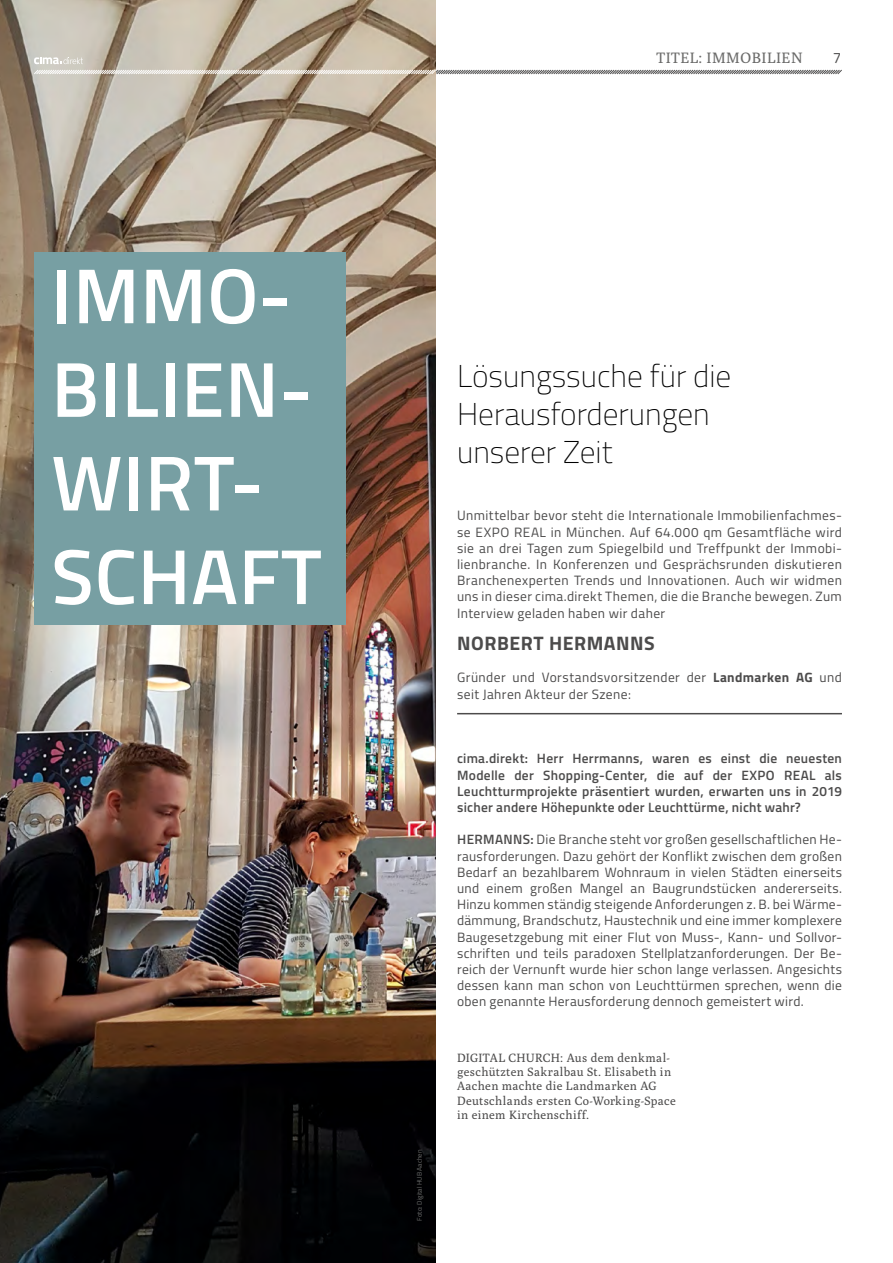
<style>
.page{position:relative;width:893px;height:1263px;background:#fff}
.page>*{position:absolute;margin:0;border:0;box-sizing:border-box;transform-origin:0 0}
.t1{font:600 78px/93.6px "Titillium";letter-spacing:.01em;color:#fff}
.t2{font:100 31.5px/37.8px "Titillium";color:#000}
.t3{font:700 19.5px "Titillium";letter-spacing:.025em;color:#4c4b4b}
.t4{font:15px "Poly";letter-spacing:.035em;color:#6a6a69}
.t5{font:15px "Titillium";color:#4c4b4b}
.t6{font:13.5px/16.2px "Titillium";letter-spacing:.03em;color:#4c4b4b;text-align:justify}
.t7{font:600 13.5px/16.2px "Titillium";letter-spacing:.02em;color:#4c4b4b;text-align:justify}
.t8{font:12px/14.4px "Poly";letter-spacing:.025em;color:#4c4b4b}
.t9{font:6.75px "Titillium";color:#6d6e6d}
.s1{font-weight:700}
.s2{font-weight:600}
</style>
<div class="page">
<hr style="left:457px;top:713px;width:385px;height:1px;background:#4c4b4b">
<img style="left:0;top:0;width:436px;height:1263px">
<div style="left:34px;top:252px;width:311px;height:372px;background:#779fa3"></div>
<svg style="left:33px;top:57px;width:809px;height:18px"></svg>
<h1 class="t1" style="left:51px;top:245px;width:272px">IMMO-<br>BILIEN-<br>WIRT-<br>SCHAFT</h1>
<p class="t4" style="left:656px;top:50px;width:148px">TITEL: IMMOBILIEN</p>
<p class="t5" style="left:833px;top:47px;width:10px">7</p>
<p class="t9" style="left:414px;top:1220px;width:72px;rotate:-90deg">Foto: Digital HUB Aachen</p>
<h2 class="t2" style="left:457px;top:356px;width:276px">Lösungssuche für die<br>Herausforderungen unserer Zeit</h2>
<p class="t6" style="left:457px;top:507px;width:386px">Unmittelbar bevor steht die Internationale Immobilienfachmes&shy;se EXPO REAL in München. Auf 64.000 qm Gesamtfläche wird sie an drei Tagen zum Spiegelbild und Treffpunkt der Immobi&shy;lienbranche. In Konferenzen und Gesprächsrunden diskutieren Branchenexperten Trends und Innovationen. Auch wir widmen uns in dieser cima.direkt Themen, die die Branche bewegen. Zum Interview geladen haben wir daher</p>
<h3 class="t3" style="left:457px;top:628px;width:199px">NORBERT HERMANNS</h3>
<p class="t6" style="left:457px;top:669px;width:386px">Gründer und Vorstandsvorsitzender der <span class="s1">Landmarken AG</span> und seit Jahren Akteur der Szene:</p>
<p class="t7" style="left:457px;top:750px;width:386px">cima.direkt: Herr Herrmanns, waren es einst die neuesten Modelle der Shopping-Center, die auf der EXPO REAL als Leuchtturmprojekte präsentiert wurden, erwarten uns in 2019 sicher andere Höhepunkte oder Leuchttürme, nicht wahr?</p>
<p class="t6" style="left:457px;top:831px;width:386px"><span class="s2">HERMANNS:</span> Die Branche steht vor großen gesellschaftlichen He&shy;rausforderungen. Dazu gehört der Konflikt zwischen dem großen Bedarf an bezahlbarem Wohnraum in vielen Städten einerseits und einem großen Mangel an Baugrundstücken andererseits.<br>Hinzu kommen ständig steigende Anforderungen z. B. bei Wärme&shy;dämmung, Brandschutz, Haustechnik und eine immer komplexere Baugesetzgebung mit einer Flut von Muss-, Kann- und Sollvor&shy;schriften und teils paradoxen Stellplatzanforderungen. Der Be&shy;reich der Vernunft wurde hier schon lange verlassen. Angesichts dessen kann man schon von Leuchttürmen sprechen, wenn die oben genannte Herausforderung dennoch gemeistert wird.</p>
<p class="t8" style="left:457px;top:1050px;width:220px">DIGITAL CHURCH: Aus dem denkmal&shy;geschützten Sakralbau St. Elisabeth in Aachen machte die Landmarken AG Deutschlands ersten Co-Working-Space in einem Kirchenschiff.</p>
</div>
